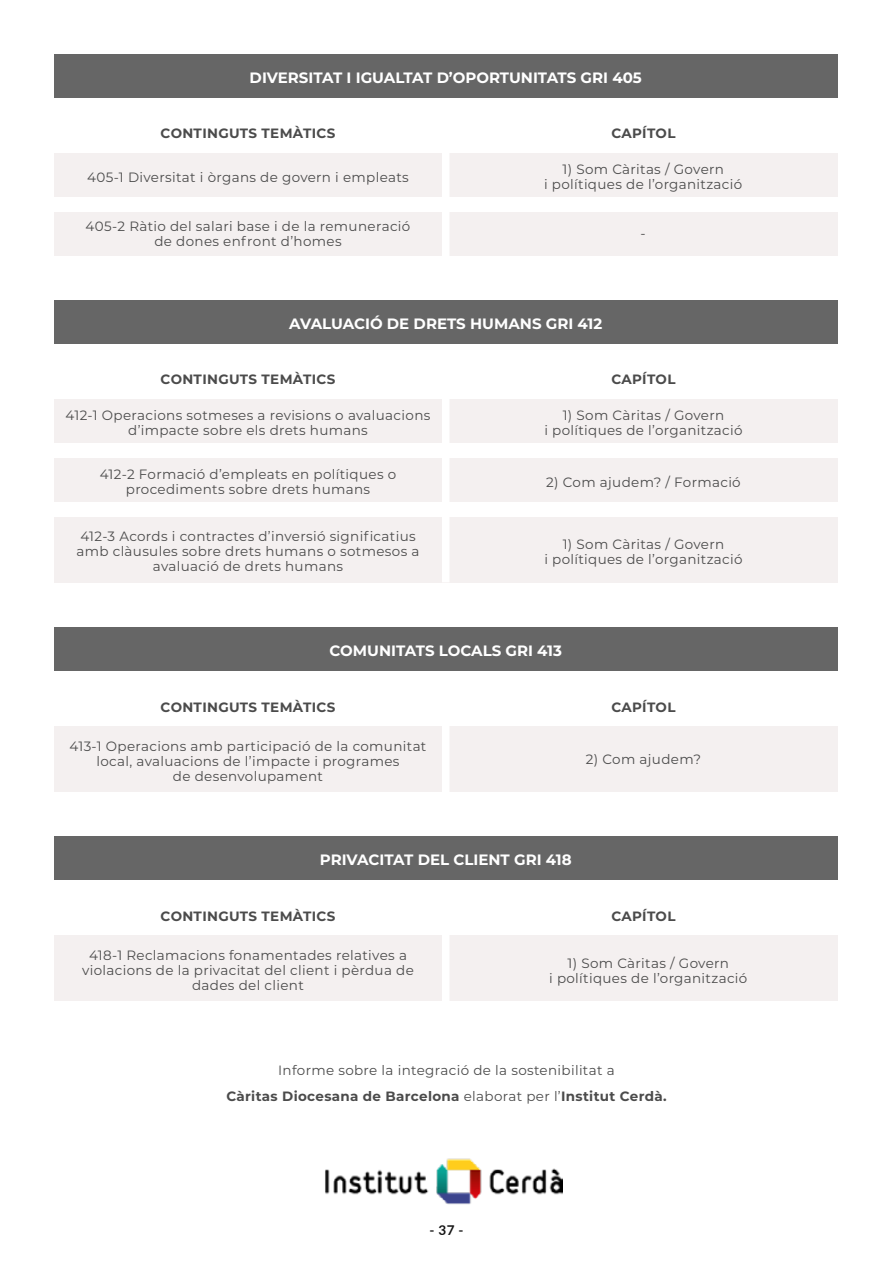
<style>
.page{position:relative;width:893px;height:1263px;background:#fff}
.page>*{position:absolute;margin:0;border:0;box-sizing:border-box;transform-origin:0 0}
.t1{font:700 15px "Montserrat";color:#fff}
.t2{font:13.5px/15px "Montserrat";letter-spacing:.025em;color:#4b4b4b;text-align:center}
.t3{font:700 13.5px "Montserrat";letter-spacing:.025em;color:#4b4b4b}
.t4{font:700 13.5px "Lato";color:#131313}
.s1{font-weight:700}
</style>
<div class="page">
<div style="left:54px;top:727px;width:783px;height:65px;background:#f4f0f0"></div>
<div style="left:442px;top:721px;width:7px;height:77px;background:#fff"></div>
<div style="left:54px;top:627px;width:783px;height:44px;background:#666"></div>
<div style="left:54px;top:936px;width:783px;height:65px;background:#f4f0f0"></div>
<div style="left:442px;top:930px;width:7px;height:77px;background:#fff"></div>
<div style="left:54px;top:836px;width:783px;height:44px;background:#666"></div>
<div style="left:54px;top:154px;width:783px;height:43px;background:#f4f0f0"></div>
<div style="left:54px;top:212px;width:783px;height:44px;background:#f4f0f0"></div>
<div style="left:442px;top:148px;width:7px;height:113px;background:#fff"></div>
<div style="left:54px;top:54px;width:783px;height:43px;background:#666"></div>
<div style="left:54px;top:400px;width:783px;height:43px;background:#f4f0f0"></div>
<div style="left:54px;top:458px;width:783px;height:44px;background:#f4f0f0"></div>
<div style="left:54px;top:517px;width:783px;height:65px;background:#f4f0f0"></div>
<div style="left:442px;top:394px;width:7px;height:188px;background:#fff"></div>
<div style="left:54px;top:300px;width:783px;height:44px;background:#666"></div>
<img style="left:325px;top:1158px;width:237px;height:47px">
<p class="t1" style="left:250px;top:67px;width:394px">DIVERSITAT I IGUALTAT D’OPORTUNITATS GRI 405</p>
<p class="t3" style="left:161px;top:124px;width:176px">CONTINGUTS TEMÀTICS</p>
<p class="t2" style="left:87px;top:169px;width:323px">405-1 Diversitat i òrgans de govern i empleats</p>
<p class="t2" style="left:86px;top:218px;width:326px">405-2 Ràtio del salari base i de la remuneració de dones enfront d’homes</p>
<p class="t3" style="left:611px;top:124px;width:66px">CAPÍTOL</p>
<p class="t2" style="left:544px;top:162px;width:200px">1) Som Càritas / Govern<br>i polítiques de l’organització</p>
<p class="t2" style="left:641px;top:225px;width:7px">-</p>
<p class="t1" style="left:289px;top:313px;width:315px">AVALUACIÓ DE DRETS HUMANS GRI 412</p>
<p class="t3" style="left:161px;top:370px;width:176px">CONTINGUTS TEMÀTICS</p>
<p class="t2" style="left:66px;top:408px;width:366px">412-1 Operacions sotmeses a revisions o avaluacions d’impacte sobre els drets humans</p>
<p class="t2" style="left:100px;top:466px;width:298px">412-2 Formació d’empleats en polítiques o procediments sobre drets humans</p>
<p class="t2" style="left:77px;top:528px;width:344px">412-3 Acords i contractes d’inversió significatius amb clàusules sobre drets humans o sotmesos a avaluació de drets humans</p>
<p class="t3" style="left:611px;top:370px;width:66px">CAPÍTOL</p>
<p class="t2" style="left:544px;top:408px;width:200px">1) Som Càritas / Govern<br>i polítiques de l’organització</p>
<p class="t2" style="left:546px;top:474px;width:196px">2) Com ajudem? / Formació</p>
<p class="t2" style="left:544px;top:536px;width:200px">1) Som Càritas / Govern<br>i polítiques de l’organització</p>
<p class="t1" style="left:329px;top:640px;width:234px">COMUNITATS LOCALS GRI 413</p>
<p class="t3" style="left:161px;top:697px;width:176px">CONTINGUTS TEMÀTICS</p>
<p class="t2" style="left:70px;top:738px;width:358px">413-1 Operacions amb participació de la comunitat local, avaluacions de l’impacte i programes<br>de desenvolupament</p>
<p class="t3" style="left:611px;top:697px;width:66px">CAPÍTOL</p>
<p class="t2" style="left:586px;top:751px;width:117px">2) Com ajudem?</p>
<p class="t1" style="left:320px;top:849px;width:253px">PRIVACITAT DEL CLIENT GRI 418</p>
<p class="t3" style="left:161px;top:906px;width:176px">CONTINGUTS TEMÀTICS</p>
<p class="t2" style="left:82px;top:947px;width:333px">418-1 Reclamacions fonamentades relatives a violacions de la privacitat del client i pèrdua de dades del client</p>
<p class="t3" style="left:611px;top:906px;width:66px">CAPÍTOL</p>
<p class="t2" style="left:549px;top:955px;width:200px">1) Som Càritas / Govern<br>i polítiques de l’organització</p>
<p class="t2" style="left:226px;top:1057px;width:442px;line-height:25.5px">Informe sobre la integració de la sostenibilitat a<br><span class="s1">Càritas Diocesana de Barcelona</span> elaborat per l’<span class="s1">Institut Cerdà.</span></p>
<p class="t4" style="left:429px;top:1220px;width:35px">- 37 -</p>
</div>
